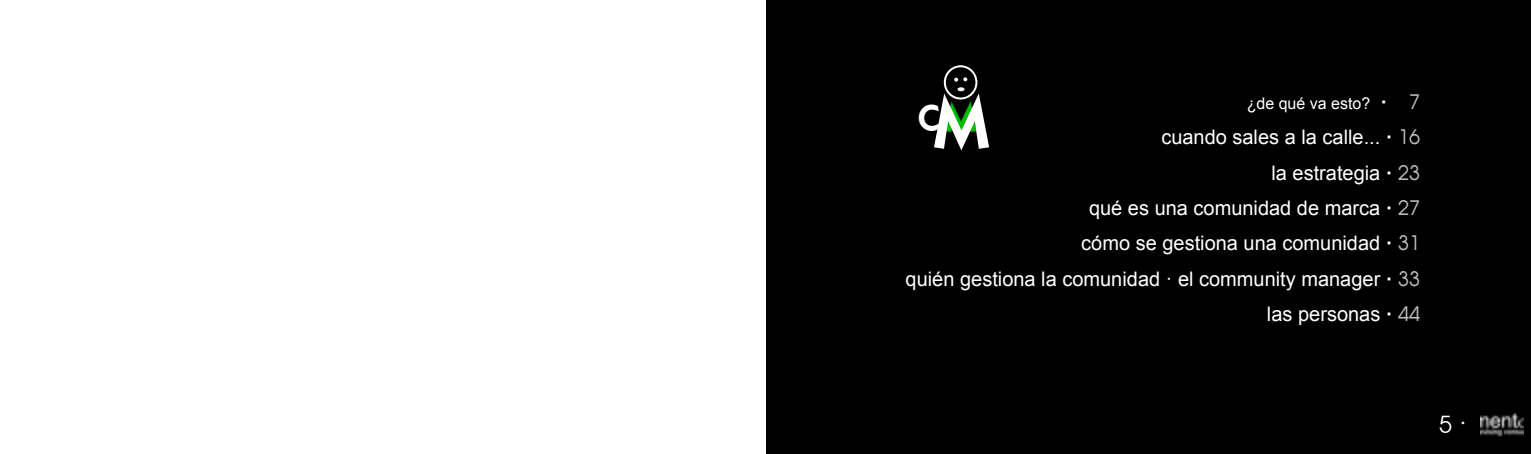
<style>
.page{position:relative;width:1531px;height:454px;background:#fff}
.page>*{position:absolute;margin:0;border:0;box-sizing:border-box;transform-origin:0 0}
.t1{font:36px "ELEGANCE";color:#fff}
.t2{font:24px "Avant Garde IT Cby BT";color:#fff}
.t3{font:20px/35.4px "Arial";color:#fff;text-align:right}
.t4{font:16px "Arial";color:#fff}
.s1{font-size:72px}
.s2{font-size:40px;color:#0b0}
.s3{font-weight:700;font-size:20px}
.s4{font-family:"Avalon Plain";font-size:20px;color:#bcbec0}
.s5{font-weight:700}
.s6{font-family:"Avalon Plain";color:#bcbec0}
.s7{font-size:28px}
</style>
<div class="page">
<div style="left:766px;top:1px;width:764px;height:451px;background:#000"></div>
<div style="left:765px;top:0;width:766px;height:454px;border:2px solid #000"></div>
<img style="left:1480px;top:412px;width:43px;height:25px">
<div style="left:944px;top:65px;width:33px;height:34px;border:2px solid #fff;border-radius:50%"></div>
<svg style="left:954px;top:77px;width:13px;height:14px"></svg>
<h1 class="t1" style="left:919px;top:95px;width:72px">C <span class="s1">M</span><span class="s2">M</span></h1>
<p class="t4" style="left:1247px;top:93px;width:175px">¿de qué va esto? <span class="s3">·</span> <span class="s4">7</span></p>
<p class="t3" style="left:906px;top:120px;width:516px">cuando sales a la calle... <span class="s5">·</span> <span class="s6">16<br></span>la estrategia <span class="s5">·</span> <span class="s6">23<br></span>qué es una comunidad de marca <span class="s5">·</span> <span class="s6">27<br></span>cómo se gestiona una comunidad <span class="s5">·</span> <span class="s6">31<br></span>quién gestiona la comunidad · el community manager <span class="s5">·</span> <span class="s6">33 </span>las personas <span class="s5">·</span> <span class="s6">44</span></p>
<p class="t2" style="left:1439px;top:409px;width:30px">5 <span class="s7">·</span></p>
</div>
